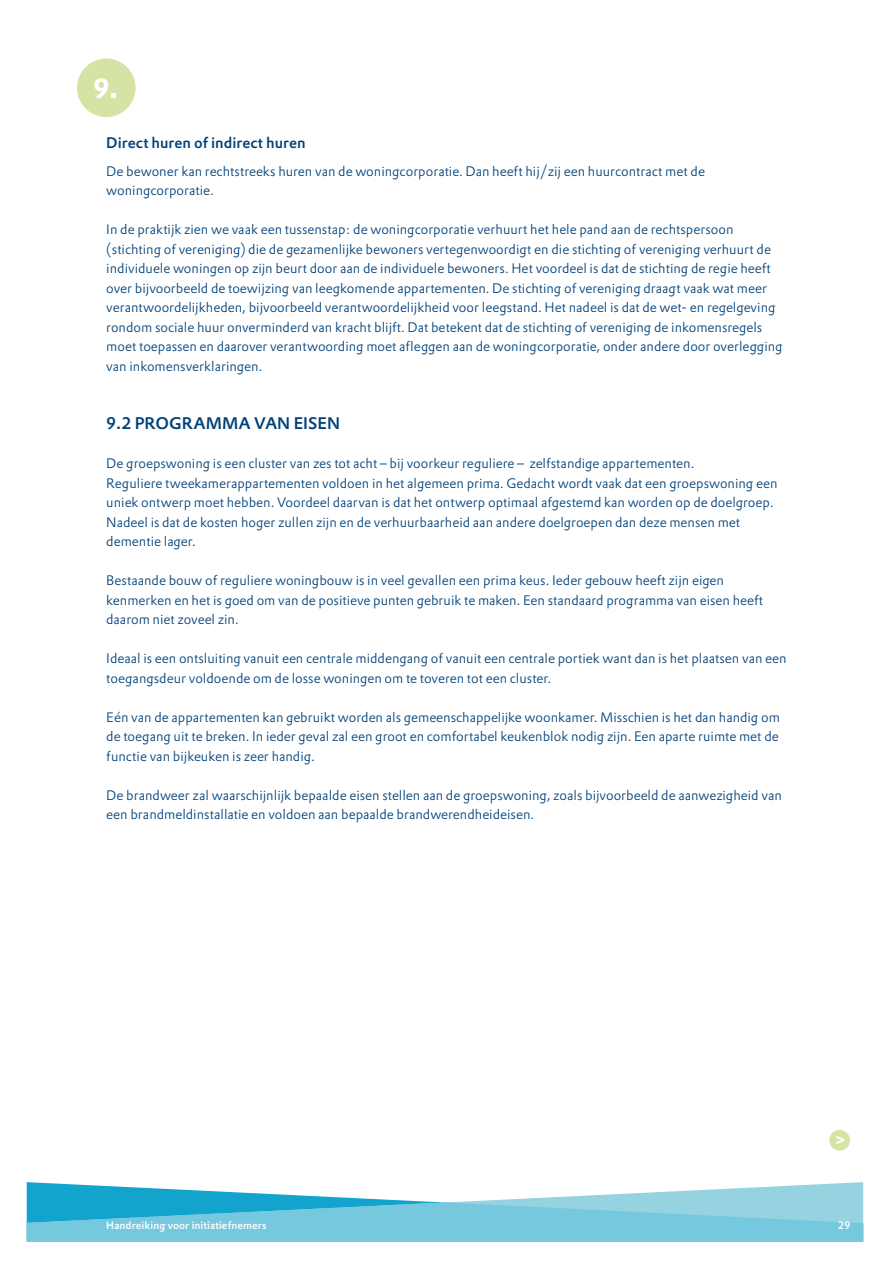
<style>
.page{position:relative;width:893px;height:1263px;background:#fff}
.page>*{position:absolute;margin:0;border:0;box-sizing:border-box;transform-origin:0 0}
.t1{font:700 27px "DTL Prokyon TOT";color:#fff}
.t2{font:700 16.95px "DTL Prokyon TOT";color:#fff}
.t3{font:500 16.5px "DTL Prokyon TOT";color:#004179}
.t4{font:500 15px "DTL Prokyon TOT";letter-spacing:.01em;color:#00417a}
.t5{font:300 13.5px/19.5px "DTL Prokyon TOT";color:#004179}
.t6{font:500 10.5px "DTL Prokyon TOT";letter-spacing:.005em;color:#fff}
</style>
<div class="page">
<svg style="left:27px;top:1182px;width:836px;height:20px"></svg>
<svg style="left:27px;top:1202px;width:836px;height:40px;background:#6dc4dc"></svg>
<div style="left:77px;top:58px;width:59px;height:59px;background:#d5e3a5;border-radius:50%"></div>
<div style="left:829px;top:1130px;width:21px;height:21px;background:#d5e3a5;border-radius:50%"></div>
<h1 class="t1" style="left:93px;top:70px;width:26px">9.</h1>
<p class="t4" style="left:106px;top:133px;width:201px">Direct huren of indirect huren</p>
<p class="t5" style="left:106px;top:161px;width:600px">De bewoner kan rechtstreeks huren van de woningcorporatie. Dan heeft hij/zij een huurcontract met de woningcorporatie.</p>
<p class="t5" style="left:106px;top:219px;width:678px">In de praktijk zien we vaak een tussenstap: de woningcorporatie verhuurt het hele pand aan de rechtspersoon (stichting of vereniging) die de gezamenlijke bewoners vertegenwoordigt en die stichting of vereniging verhuurt de individuele woningen op zijn beurt door aan de individuele bewoners. Het voordeel is dat de stichting de regie heeft over bijvoorbeeld de toewijzing van leegkomende appartementen. De stichting of vereniging draagt vaak wat meer verantwoordelijkheden, bijvoorbeeld verantwoordelijkheid voor leegstand. Het nadeel is dat de wet- en regelgeving rondom sociale huur onverminderd van kracht blijft. Dat betekent dat de stichting of vereniging de inkomensregels moet toepassen en daarover verantwoording moet afleggen aan de woningcorporatie, onder andere door overlegging van inkomensverklaringen.</p>
<p class="t3" style="left:106px;top:412px;width:53px">9.2 PROGRAMMA</p>
<p class="t3" style="left:254px;top:412px;width:13px">VAN</p>
<p class="t3" style="left:294px;top:412px;width:10px">EISEN</p>
<p class="t5" style="left:106px;top:453px;width:673px">De groepswoning is een cluster van zes tot acht – bij voorkeur reguliere – zelfstandige appartementen.<br>Reguliere tweekamerappartementen voldoen in het algemeen prima. Gedacht wordt vaak dat een groepswoning een uniek ontwerp moet hebben. Voordeel daarvan is dat het ontwerp optimaal afgestemd kan worden op de doelgroep.<br>Nadeel is dat de kosten hoger zullen zijn en de verhuurbaarheid aan andere doelgroepen dan deze mensen met dementie lager.</p>
<p class="t5" style="left:106px;top:570px;width:658px">Bestaande bouw of reguliere woningbouw is in veel gevallen een prima keus. Ieder gebouw heeft zijn eigen kenmerken en het is goed om van de positieve punten gebruik te maken. Een standaard programma van eisen heeft daarom niet zoveel zin.</p>
<p class="t5" style="left:106px;top:648px;width:682px">Ideaal is een ontsluiting vanuit een centrale middengang of vanuit een centrale portiek want dan is het plaatsen van een toegangsdeur voldoende om de losse woningen om te toveren tot een cluster.</p>
<p class="t5" style="left:106px;top:707px;width:675px;text-align:justify">Eén van de appartementen kan gebruikt worden als gemeenschappelijke woonkamer. Misschien is het dan handig om de toegang uit te breken. In ieder geval zal een groot en comfortabel keukenblok nodig zijn. Een aparte ruimte met de functie van bijkeuken is zeer handig.</p>
<p class="t5" style="left:106px;top:785px;width:677px">De brandweer zal waarschijnlijk bepaalde eisen stellen aan de groepswoning, zoals bijvoorbeeld de aanwezigheid van een brandmeldinstallatie en voldoen aan bepaalde brandwerendheideisen.</p>
<p class="t2" style="left:835px;top:1128px;width:12px">&gt;</p>
<p class="t6" style="left:106px;top:1218px;width:162px">Handreiking voor initiatiefnemers</p>
<p class="t6" style="left:838px;top:1218px;width:14px">29</p>
</div>
